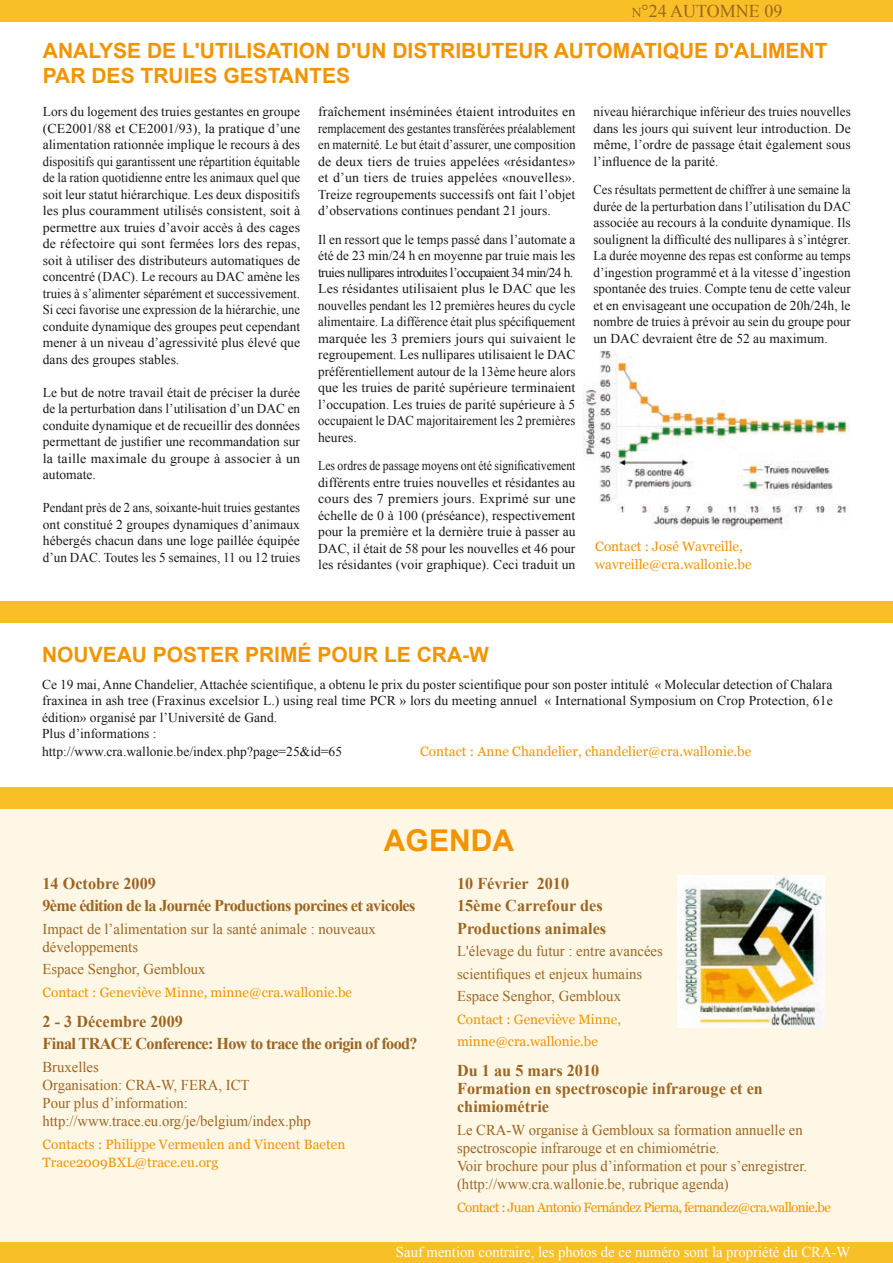
<style>
.page{position:relative;width:893px;height:1263px;background:#fff}
.page>*{position:absolute;margin:0;border:0;box-sizing:border-box;transform-origin:0 0}
.t1{font:700 30px "Arial";color:#f29400}
.t2{font:700 21px/25.2px "Arial";color:#f29400}
.t3{font:18px "Times New Roman";color:#9b6522}
.t4{font:700 16.5px/22.5px "Times New Roman";color:#9b6522}
.t5{font:700 16.5px "Times New Roman";letter-spacing:-.04em;color:#9b6522}
.t6{font:15px/18px "Times New Roman";color:#9b6522}
.t7{font:15px "Times New Roman";color:#fff}
.t8{font:13.5px/16.5px "Times New Roman";color:#1a171c;text-align:justify}
.t9{font:13.5px/16.5px "Times New Roman";color:#1a171c;scale:.92 1}
.t10{font:13.5px "Georgia";color:#f29400}
.t11{font:13.5px/16.5px "Times New Roman";color:#1a171c;text-align:justify;scale:.87 1}
.t12{font:13.5px/16.5px "Times New Roman";color:#1a171c;text-align:justify;scale:.93 1}
.t13{font:13.5px "Georgia";letter-spacing:-.05em;color:#f29400}
.s1{font-size:13.5px}
</style>
<div class="page">
<div style="left:0;top:0;width:893px;height:21px;background:#f8c026"></div>
<div style="left:0;top:1242px;width:893px;height:21px;background:#f8c026"></div>
<div style="left:0;top:806px;width:893px;height:436px;background:#fff7e5"></div>
<div style="left:0;top:601px;width:893px;height:21px;background:#f8c026"></div>
<div style="left:0;top:788px;width:893px;height:21px;background:#f8c026"></div>
<img style="left:584px;top:350px;width:265px;height:180px">
<img style="left:678px;top:875px;width:146px;height:152px">
<p class="t3" style="left:632px;top:-1px;width:152px"><span class="s1">n</span>°24 AUTOMNE 09</p>
<p class="t2" style="left:43px;top:39px;width:237px">ANALYSE DE L'UTI LISATIO</p>
<p class="t2" style="left:43px;top:39px;width:780px;text-indent:272px">N D'UN DISTRIBUTEUR AUTOMATIQUE D'ALIMENT<br>PAR DES TRUIES GESTANTES</p>
<p class="t8" style="left:43px;top:103px;width:259px">Lors du logement des truies gestantes en groupe (CE2001/88 et CE2001/93), la pratique d’une alimentation rationnée implique le recours à des dispositifs qui garantissent une répartition équitable de la ration quotidienne entre les animaux quel que soit leur statut hiérarchique. Les deux dispositifs les plus couramment utilisés consistent, soit à permettre aux truies d’avoir accès à des cages de réfectoire qui sont fermées lors des repas, soit à utiliser des distributeurs automatiques de concentré (DAC</p>
<p class="t8" style="left:43px;top:268px;width:259px;text-indent:205px">amène les truies à s’alimenter séparément et successivement.<br>Si ceci favorise une expression de la hiérarchie, une conduite dynamique des groupes peut cependant mener à un niveau d’agressivité plus élevé que dans des groupes stables.</p>
<p class="t8" style="left:43px;top:384px;width:259px">Le but de notre travail était de préciser la durée de la perturbation dans l’utilisation d’un DAC</p>
<p class="t8" style="left:131px;top:268px;width:96px">). Le recours au DAC</p>
<p class="t8" style="left:43px;top:400px;width:259px;text-indent:245px">en conduite dynamique et de recueillir des données permettant de justifier une recommandation sur la taille maximale du groupe à associer à un automate.</p>
<p class="t12" style="left:43px;top:499px;width:278px">Pendant près de 2 ans, soixante-huit truies gestantes ont constitué 2 groupes dynamiques d’animaux hébergés chacun dans une loge paillée équipée d’un DAC</p>
<p class="t8" style="left:98px;top:549px;width:204px">. Toutes les 5 semaines, 11 ou 12 truies</p>
<p class="t8" style="left:318px;top:103px;width:259px">fraîchement inséminées étaient introduites en remplacement des gestantes transférées préalablement en maternité. Le but était d’assurer, une composition de deux tiers de truies appelées «résidantes» et d’un tiers de truies appelées «nouvelles».<br>Treize regroupements successifs ont fait l’objet d’observations continues pendant 21 jours.</p>
<p class="t8" style="left:318px;top:231px;width:259px">Il en ressort que le temps passé dans l’automate a été de 23 min/24 h en moyenne par truie mais les truies nullipares introduites l’occupaient 34 min/24 h.</p>
<p class="t8" style="left:318px;top:280px;width:196px">Les résidantes utilisaient plus le DAC</p>
<p class="t8" style="left:318px;top:280px;width:259px;text-align:left;text-indent:218px">que les nouvelles pendant les 12 premières heures du cycle alimentaire. La différence était plus spécifiquement marquée les 3 premiers jours qui suivaient le regroupement. Les nullipares utilisaient le DAC préférentiellement autour de la 13ème heure alors que les truies de parité supérieure terminaient l’occupation. Les truies de parité supérieure à 5 occupaient le DAC</p>
<p class="t12" style="left:417px;top:412px;width:172px">majoritairement les 2 premières</p>
<p class="t8" style="left:318px;top:429px;width:40px">heures.</p>
<p class="t11" style="left:318px;top:457px;width:297px">Les ordres de passage moyens ont été significativement différents entre truies nouvelles et résidantes au cours des 7 premiers jours. Exprimé sur une échelle de 0 à 100 (préséance), respectivement pour la première et la dernière truie à passer au DAC</p>
<p class="t8" style="left:318px;top:540px;width:259px;text-align:right">, il était de 58 pour les nouvelles et 46 pour<br>les résidantes (voir graphique). Ceci traduit un</p>
<p class="t8" style="left:593px;top:103px;width:259px">niveau hiérarchique inférieur des truies nouvelles dans les jours qui suivent leur introduction. De même, l’ordre de passage était également sous l’influence de la parité.</p>
<p class="t9" style="left:593px;top:181px;width:281px">Ces résultats permettent de chiffrer à une semaine la durée de la perturbation dans l’utilisation du DAC associée au recours à la conduite dynamique. Ils soulignent la difficulté des nullipares à s’intégrer.<br>La durée moyenne des repas est conforme au temps d’ingestion programmé et à la vitesse d’ingestion spontanée des truies. Compte tenu de cette valeur et en envisageant une occupation de 20h/24h, le nombre de truies à prévoir au sein du groupe pour un DAC</p>
<p class="t8" style="left:642px;top:330px;width:187px">devraient être de 52 au maximum.</p>
<p class="t10" style="left:595px;top:539px;width:149px">Contact : José Wavreille,</p>
<p class="t10" style="left:595px;top:557px;width:158px">wavreille@cra.wallonie.be</p>
<p class="t2" style="left:42px;top:643px;width:171px">NO UVEAU POSTER</p>
<p class="t2" style="left:245px;top:643px;width:245px">PRIMÉ POUR LE CRA-W</p>
<p class="t8" style="left:42px;top:676px;width:792px">Ce 19 mai, Anne Chandelier, Attachée scientifique, a obtenu le prix du poster scientifique pour son poster intitulé « Molecular detection of Chalara fraxinea in ash tree (Fraxinus excelsior L.) using real time PCR</p>
<p class="t8" style="left:399px;top:692px;width:435px">» lors du meeting annuel « International Symposium on Crop Protection, 61e</p>
<p class="t8" style="left:42px;top:709px;width:237px">édition» organisé par l’Université de Gand.</p>
<p class="t8" style="left:42px;top:725px;width:116px">Plus d’informations :</p>
<p class="t8" style="left:42px;top:743px;width:301px">http://www.cra.wallonie.be/index.php?page=25&amp;id=65</p>
<p class="t10" style="left:420px;top:744px;width:333px">Contact : Anne Chandelier, chandelier@cra.wallonie.be</p>
<p class="t1" style="left:384px;top:821px;width:109px">AGENDA</p>
<p class="t4" style="left:43px;top:872px;width:115px">14 Octobre 2009</p>
<p class="t5" style="left:43px;top:894px;width:374px">9ème édition de la Journée Productions porcines et avicoles</p>
<p class="t6" style="left:43px;top:920px;width:335px">Impact de l’alimentation sur la santé animale : nouveaux développements</p>
<p class="t6" style="left:43px;top:960px;width:165px">Espace Senghor, Gembloux</p>
<p class="t10" style="left:43px;top:985px;width:311px">Contact : Geneviève Minne, minne@cra.wallonie.be</p>
<p class="t4" style="left:43px;top:1010px;width:142px">2 - 3 Décembre 2009</p>
<p class="t5" style="left:43px;top:1032px;width:377px">Final TRACE Conference: How to trace the origin of food?</p>
<p class="t6" style="left:43px;top:1058px;width:58px">Bruxelles</p>
<p class="t6" style="left:43px;top:1076px;width:95px">Organisation: CRA</p>
<p class="t6" style="left:156px;top:1076px;width:44px">-W, FERA</p>
<p class="t6" style="left:219px;top:1076px;width:16px">, ICT</p>
<p class="t6" style="left:43px;top:1094px;width:147px">Pour plus d’information:</p>
<p class="t6" style="left:43px;top:1112px;width:270px">http://www.trace.eu.org/je/belgium/index.php</p>
<p class="t10" style="left:43px;top:1136px;width:304px">Contacts : Philippe Vermeulen and Vincent Baeten</p>
<p class="t10" style="left:43px;top:1154px;width:177px">Trace2009BXL@trace.eu.org</p>
<p class="t4" style="left:457px;top:872px;width:114px">10 Février 2010</p>
<p class="t4" style="left:457px;top:894px;width:151px">15ème Carrefour des<br>Productions animales</p>
<p class="t6" style="left:457px;top:940px;width:207px;line-height:22.5px">L'élevage du futur : entre avancées scientifiques et enjeux humains</p>
<p class="t6" style="left:457px;top:987px;width:165px">Espace Senghor, Gembloux</p>
<p class="t10" style="left:457px;top:1012px;width:165px">Contact : Geneviève Minne,</p>
<p class="t10" style="left:457px;top:1034px;width:142px">minne@cra.wallonie.be</p>
<p class="t4" style="left:457px;top:1059px;width:144px">Du 1 au 5 mars 2010</p>
<p class="t4" style="left:457px;top:1079px;width:307px;line-height:18px">Formation en spectroscopie infrarouge et en chimiométrie</p>
<p class="t6" style="left:457px;top:1121px;width:31px">Le CRA</p>
<p class="t6" style="left:457px;top:1121px;width:347px;text-indent:49px">-W organise à Gembloux sa formation annuelle en spectroscopie infrarouge et en chimiométrie.</p>
<p class="t6" style="left:457px;top:1157px;width:352px">Voir brochure pour plus d’information et pour s’enregistrer. (http://www.cra.wallonie.be, rubrique agenda)</p>
<p class="t13" style="left:457px;top:1199px;width:375px">Contact : Juan Antonio Fernández Pierna, fernandez@cra.wallonie.be</p>
<p class="t7" style="left:396px;top:1242px;width:417px">Sauf mention contraire, les photos de ce numéro sont la propriété du CRA</p>
<p class="t7" style="left:832px;top:1242px;width:20px">-W</p>
</div>
